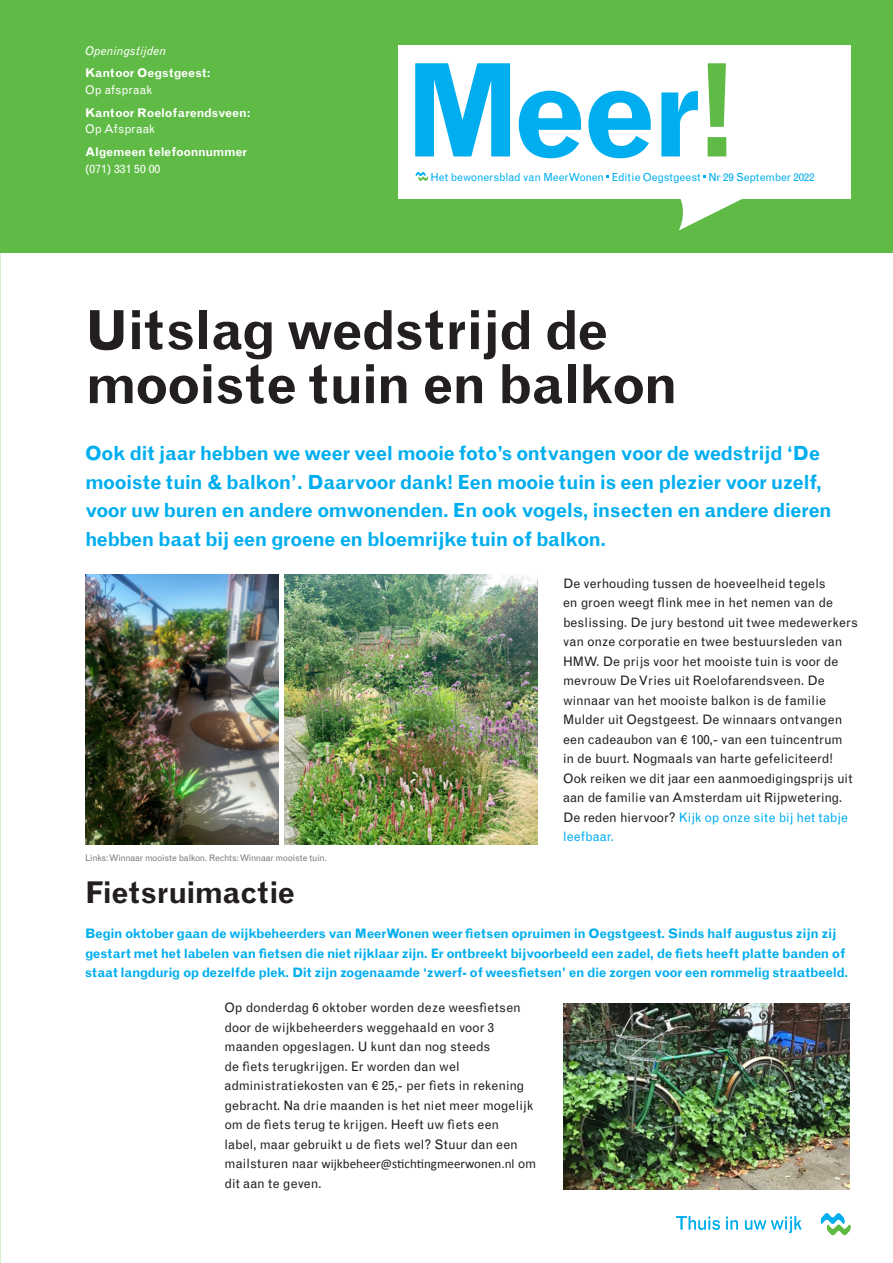
<style>
.page{position:relative;width:893px;height:1263px;background:#fff}
.page>*{position:absolute;margin:0;border:0;box-sizing:border-box;transform-origin:0 0}
.t1{font:700 129.3px "Grotesque MT Std";color:#00aeef}
.Kop_groot{font:700 54px "Grotesque MT Std";letter-spacing:-.04em;color:#231f20}
.Kop_groot-2{font:700 54px "Grotesque MT Std";letter-spacing:-.02em;color:#231f20}
.Kop_klein{font:700 30px "Grotesque MT Std";letter-spacing:-.01em;color:#231f20}
.Intro_groot{font:700 19.5px/28.5px "Grotesque MT Std";letter-spacing:-.035em;color:#00aeef}
.Intro_groot-2{font:13.05px/19.5px "Grotesque MT Std";color:#231f20}
.Intro_klein{font:700 13.05px/19.5px "Grotesque MT Std";letter-spacing:-.03em;color:#00aeef}
.t2{font:700 12px/16.5px "Grotesque MT Std";letter-spacing:-.015em;color:#fff}
.t3{font:italic 12px "Grotesque MT Std";color:#fff}
.t4{font:11.1px "Grotesque MT Std";letter-spacing:-.01em;color:#00aeef}
.Plattetekst_MeerWone{font:9px "Grotesque MT Std";letter-spacing:-.03em;color:#767b7d}
.s1{font-weight:400}
.s2{color:#60bb46}
.s3{color:#00aeef}
.s4{font-family:"Calibri"}
</style>
<div class="page">
<img style="left:563px;top:1004px;width:287px;height:185px">
<img style="left:285px;top:575px;width:252px;height:269px">
<img style="left:85px;top:575px;width:193px;height:269px">
<div style="left:0;top:0;width:893px;height:252px;background:#60bb46"></div>
<div style="left:398px;top:45px;width:452px;height:154px;background:#fff"></div>
<svg style="left:416px;top:172px;width:12px;height:9px"></svg>
<svg style="left:679px;top:175px;width:63px;height:56px"></svg>
<svg style="left:821px;top:1213px;width:29px;height:22px"></svg>
<svg style="left:676px;top:1216px;width:44px;height:14px"></svg>
<svg style="left:726px;top:1217px;width:12px;height:12px"></svg>
<svg style="left:745px;top:1216px;width:56px;height:17px"></svg>
<p class="t3" style="left:85px;top:43px;width:83px">Openingstijden</p>
<p class="t2" style="left:85px;top:65px;width:127px">Kantoor Oegstgeest:<br><span class="s1">Op afspraak</span></p>
<p class="t2" style="left:85px;top:104px;width:167px">Kantoor Roelofarendsveen:<br><span class="s1">Op Afspraak</span></p>
<p class="t2" style="left:85px;top:144px;width:163px">Algemeen telefoonnummer <span class="s1">(071) 331 50 00</span></p>
<p class="t1" style="left:403px;top:35px;width:336px">Meer<span class="s2">!</span></p>
<p class="t4" style="left:431px;top:171px;width:385px">Het bewonersblad van MeerWonen Editie Oegstgeest Nr 29 September 2022</p>
<p class="Kop_groot-2" style="left:85px;top:298px;width:525px">Uitslag wedstrijd de</p>
<p class="Kop_groot" style="left:85px;top:352px;width:595px">mooiste tuin en balkon</p>
<p class="Intro_groot" style="left:85px;top:439px;width:748px">Ook dit jaar hebben we weer veel mooie foto’s ontvangen voor de wedstrijd ‘De mooiste tuin &amp; balkon’. Daarvoor dank! Een mooie tuin is een plezier voor uzelf, voor uw buren en andere omwonenden. En ook vogels, insecten en andere dieren hebben baat bij een groene en bloemrijke tuin of balkon.</p>
<p class="Plattetekst_MeerWone" style="left:85px;top:852px;width:243px">Links: Winnaar mooiste balkon. Rechts: Winnaar mooiste tuin.</p>
<p class="Intro_groot-2" style="left:563px;top:574px;width:296px">De verhouding tussen de hoeveelheid tegels<br>en groen weegt flink mee in het nemen van de beslissing. De jury bestond uit twee medewerkers van onze corporatie en twee bestuursleden van HMW. De prijs voor het mooiste tuin is voor de mevrouw De Vries uit Roelofarendsveen. De winnaar van het mooiste balkon is de familie Mulder uit Oegstgeest. De winnaars ontvangen een cadeaubon van € 100,- van een tuincentrum<br>in de buurt. Nogmaals van harte gefeliciteerd!<br>Ook reiken we dit jaar een aanmoedigingsprijs uit aan de familie van Amsterdam uit Rijpwetering.<br>De reden hiervoor? <span class="s3">Kijk op onze site bij het tabje leefbaar.</span></p>
<p class="Kop_klein" style="left:85px;top:875px;width:212px">Fietsruimactie</p>
<p class="Intro_klein" style="left:85px;top:924px;width:765px">Begin oktober gaan de wijkbeheerders van MeerWonen weer fietsen opruimen in Oegstgeest. Sinds half augustus zijn zij gestart met het labelen van fietsen die niet rijklaar zijn. Er ontbreekt bijvoorbeeld een zadel, de fiets heeft platte banden of staat langdurig op dezelfde plek. Dit zijn zogenaamde ‘zwerf- of weesfietsen’ en die zorgen voor een rommelig straatbeeld.</p>
<p class="Intro_groot-2" style="left:225px;top:998px;width:313px">Op donderdag 6 oktober worden deze weesfietsen door de wijkbeheerders weggehaald en voor 3 maanden opgeslagen. U kunt dan nog steeds<br>de fiets terugkrijgen. Er worden dan wel administratiekosten van € 25,- per fiets in rekening gebracht. Na drie maanden is het niet meer mogelijk om de fiets terug te krijgen. Heeft uw fiets een<br>label, maar gebruikt u de fiets wel? Stuur dan een mailsturen naar <span class="s4">wijkbeheer@stichtingmeerwonen.nl</span> om dit aan te geven.</p>
</div>
